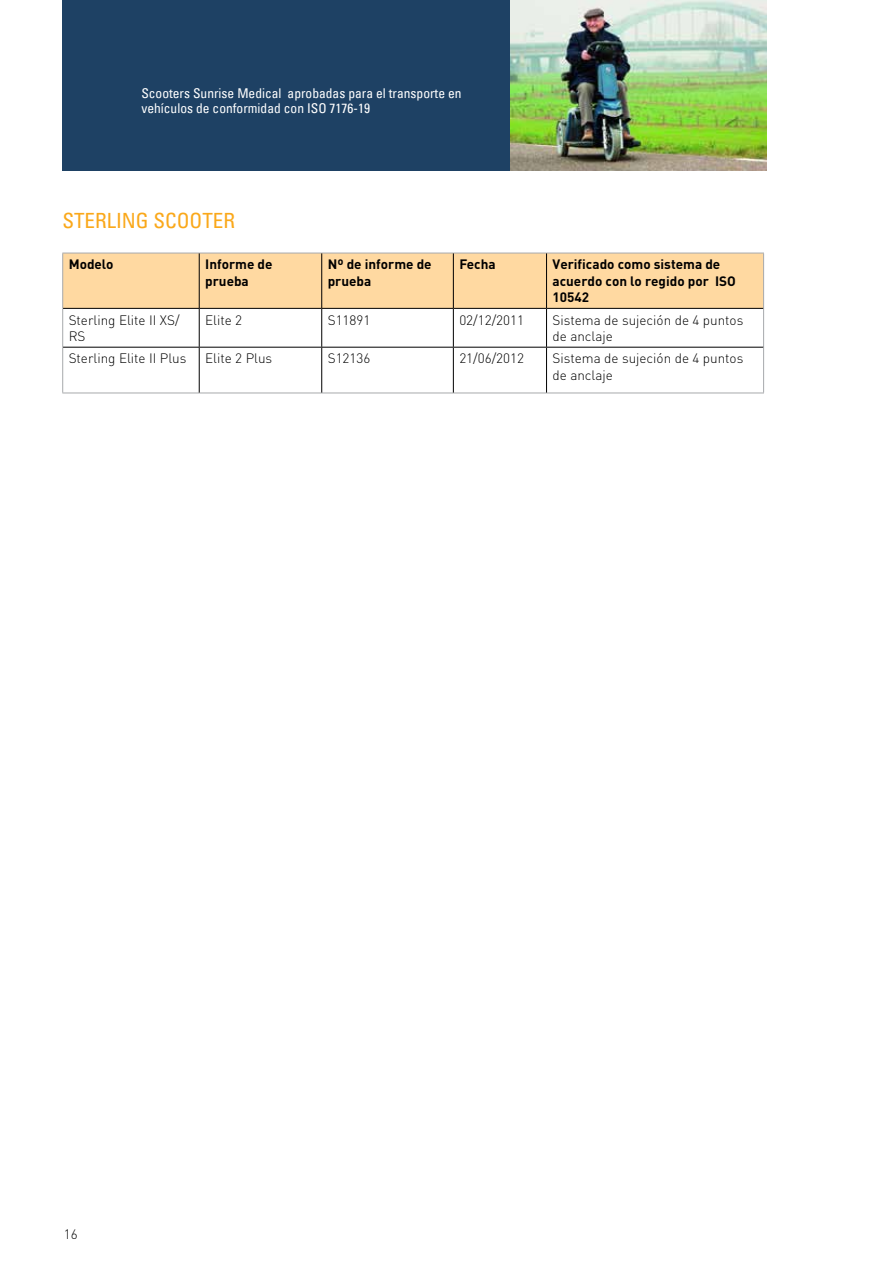
<style>
.page{position:relative;width:893px;height:1263px;background:#fff}
.page>*{position:absolute;margin:0;border:0;box-sizing:border-box;transform-origin:0 0}
.t1{font:condensed 21px "Univers Com 57";color:#faa81a}
.t2{font:300 13.5px/16.5px "DINOT";color:#000}
.t3{font:700 13.5px/16.5px "DINOT";color:#000}
.t4{font:condensed 13.5px/15px "Univers Com 57";color:#fff}
</style>
<div class="page">
<div style="left:62px;top:0;width:486px;height:170px;background:#1e4164"></div>
<img style="left:511px;top:0;width:255px;height:170px">
<div style="left:63px;top:254px;width:700px;height:54px;background:#ffd9a1"></div>
<hr style="left:62px;top:253px;width:137px;height:1px;background:#a7a9ac">
<hr style="left:62px;top:253px;width:1px;height:55px;background:#a7a9ac">
<hr style="left:199px;top:253px;width:123px;height:1px;background:#a7a9ac">
<hr style="left:322px;top:253px;width:131px;height:1px;background:#a7a9ac">
<hr style="left:453px;top:253px;width:94px;height:1px;background:#a7a9ac">
<hr style="left:547px;top:253px;width:217px;height:1px;background:#a7a9ac">
<hr style="left:763px;top:253px;width:1px;height:55px;background:#a7a9ac">
<hr style="left:62px;top:308px;width:1px;height:39px;background:#a7a9ac">
<hr style="left:763px;top:308px;width:1px;height:39px;background:#a7a9ac">
<hr style="left:62px;top:347px;width:1px;height:46px;background:#a7a9ac">
<hr style="left:763px;top:347px;width:1px;height:46px;background:#a7a9ac">
<hr style="left:62px;top:393px;width:137px;height:1px;background:#a7a9ac">
<hr style="left:199px;top:393px;width:123px;height:1px;background:#a7a9ac">
<hr style="left:322px;top:393px;width:131px;height:1px;background:#a7a9ac">
<hr style="left:453px;top:393px;width:94px;height:1px;background:#a7a9ac">
<hr style="left:547px;top:393px;width:217px;height:1px;background:#a7a9ac">
<hr style="left:199px;top:253px;width:1px;height:55px;background:#000">
<hr style="left:321px;top:253px;width:1px;height:55px;background:#000">
<hr style="left:453px;top:253px;width:1px;height:55px;background:#000">
<hr style="left:546px;top:253px;width:1px;height:55px;background:#000">
<hr style="left:63px;top:308px;width:136px;height:1px;background:#000">
<hr style="left:199px;top:308px;width:123px;height:1px;background:#000">
<hr style="left:199px;top:309px;width:1px;height:38px;background:#000">
<hr style="left:322px;top:308px;width:131px;height:1px;background:#000">
<hr style="left:321px;top:309px;width:1px;height:38px;background:#000">
<hr style="left:453px;top:308px;width:94px;height:1px;background:#000">
<hr style="left:453px;top:309px;width:1px;height:38px;background:#000">
<hr style="left:547px;top:308px;width:216px;height:1px;background:#000">
<hr style="left:546px;top:309px;width:1px;height:38px;background:#000">
<hr style="left:63px;top:347px;width:136px;height:1px;background:#000">
<hr style="left:199px;top:347px;width:123px;height:1px;background:#000">
<hr style="left:199px;top:348px;width:1px;height:45px;background:#000">
<hr style="left:322px;top:347px;width:131px;height:1px;background:#000">
<hr style="left:321px;top:348px;width:1px;height:45px;background:#000">
<hr style="left:453px;top:347px;width:94px;height:1px;background:#000">
<hr style="left:453px;top:348px;width:1px;height:45px;background:#000">
<hr style="left:547px;top:347px;width:216px;height:1px;background:#000">
<hr style="left:546px;top:348px;width:1px;height:45px;background:#000">
<p class="t4" style="left:141px;top:86px;width:322px">Scooters Sunrise Medical aprobadas para el transporte en vehículos de conformidad con ISO 7176-19</p>
<h1 class="t1" style="left:62px;top:207px;width:23px">Sterlin</h1>
<h1 class="t1" style="left:136px;top:207px;width:54px">g Scooter</h1>
<p class="t3" style="left:69px;top:256px;width:46px">Modelo</p>
<p class="t3" style="left:205px;top:256px;width:69px">Informe de prueba</p>
<p class="t3" style="left:328px;top:256px;width:105px">Nº de informe de prueba</p>
<p class="t3" style="left:459px;top:256px;width:38px">Fecha</p>
<p class="t3" style="left:553px;top:256px;width:185px">Verificado como sistema de acuerdo con lo regido por ISO<br>10542</p>
<p class="t2" style="left:69px;top:311px;width:112px">Sterling Elite II XS/<br>RS</p>
<p class="t2" style="left:205px;top:311px;width:39px">Elite 2</p>
<p class="t2" style="left:328px;top:311px;width:44px">S11891</p>
<p class="t2" style="left:459px;top:311px;width:66px">02/12/2011</p>
<p class="t2" style="left:553px;top:311px;width:192px">Sistema de sujeción de 4 puntos de anclaje</p>
<p class="t2" style="left:69px;top:350px;width:119px">Sterling Elite II Plus</p>
<p class="t2" style="left:205px;top:350px;width:69px">Elite 2 Plus</p>
<p class="t2" style="left:328px;top:350px;width:44px">S12136</p>
<p class="t2" style="left:459px;top:350px;width:66px">21/06/2012</p>
<p class="t2" style="left:553px;top:350px;width:192px">Sistema de sujeción de 4 puntos de anclaje</p>
<p class="t2" style="left:64px;top:1226px;width:15px">16</p>
</div>
